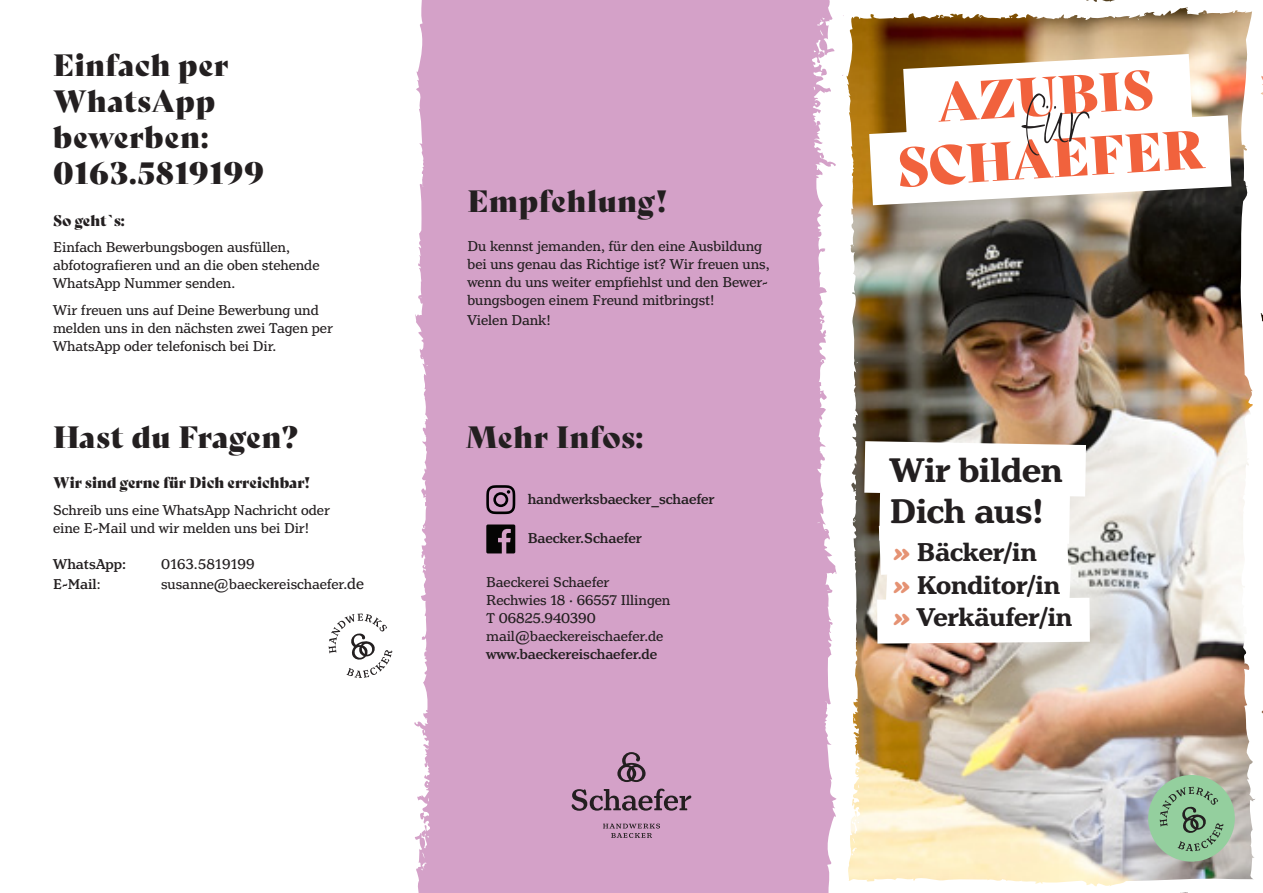
<style>
.page{position:relative;width:1263px;height:893px;background:#fff}
.page>*{position:absolute;margin:0;border:0;box-sizing:border-box;transform-origin:0 0}
.t1{font:53.1px/62.4px "Bely Display";color:#f1623d;text-align:center}
.t2{font:700 36px/41.2px "Henriette";color:#231f20}
.t3{font:30px/36px "Bely Display";letter-spacing:.02em;color:#231f20}
.t4{font:30px "Bely Display";color:#231f20}
.t5{font:700 27.15px/32.5px "Henriette";letter-spacing:-.005em;color:#231f20}
.t6{font:15px/18px "Henriette";color:#231f20}
.t7{font:500 15px "Henriette";color:#231f20}
.t8{font:15px "Bely Display";color:#231f20}
.t9{font:15px "Henriette";letter-spacing:.02em;color:#231f20}
.s1{font-weight:400}
.s2{font-size:16.5px}
.s3{font-weight:900;font-style:italic;color:#e59273}
</style>
<div class="page">
<div style="left:431px;top:0;width:141px;height:893px;background:#d4a1c8"></div>
<svg style="left:414px;top:0;width:17px;height:893px"></svg>
<svg style="left:486px;top:485px;width:29px;height:29px"></svg>
<svg style="left:486px;top:524px;width:29px;height:29px"></svg>
<img style="left:572px;top:0;width:691px;height:893px">
<svg style="left:329px;top:613px;width:63px;height:65px"></svg>
<h3 class="t3" style="left:53px;top:44px;width:212px">Einfach per<br>WhatsApp bewerben:<br>0163.5819199</h3>
<p class="t8" style="left:53px;top:208px;width:73px">So geht`s:</p>
<p class="t6" style="left:53px;top:238px;width:268px">Einfach Bewerbungsbogen ausfüllen, abfotografieren und an die oben stehende<br>WhatsApp Nummer senden.</p>
<p class="t6" style="left:53px;top:301px;width:281px">Wir freuen uns auf Deine Bewerbung und melden uns in den nächsten zwei Tagen per<br>WhatsApp oder telefonisch bei Dir.</p>
<h3 class="t4" style="left:53px;top:413px;width:246px">Hast du Fragen?</h3>
<p class="t8" style="left:53px;top:471px;width:259px">Wir sind gerne für Dich erreichbar!</p>
<p class="t6" style="left:53px;top:501px;width:278px">Schreib uns eine WhatsApp Nachricht oder eine E-Mail und wir melden uns bei Dir!</p>
<p class="t7" style="left:53px;top:555px;width:74px">WhatsApp:</p>
<p class="t9" style="left:161px;top:555px;width:95px">0163.5819199</p>
<p class="t7" style="left:53px;top:575px;width:49px">E-Mail<span class="s1">:</span></p>
<p class="t6" style="left:161px;top:575px;width:204px">susanne@baeckereischaefer.<span class="s2">de</span></p>
<h3 class="t3" style="left:467px;top:180px;width:202px">Empfehlung!</h3>
<p class="t6" style="left:467px;top:238px;width:304px">Du kennst jemanden, für den eine Ausbildung bei uns genau das Richtige ist? Wir freuen uns, wenn du uns weiter empfiehlst und den Bewer&shy;bungsbogen einem Freund mitbringst!</p>
<p class="t6" style="left:467px;top:311px;width:85px">Vielen Dank!</p>
<h3 class="t3" style="left:466px;top:416px;width:179px">Mehr Infos:</h3>
<p class="t7" style="left:528px;top:490px;width:188px">handwerksbaecker_schaefer</p>
<p class="t7" style="left:528px;top:530px;width:116px">Baecker.Schaefer</p>
<p class="t6" style="left:486px;top:573px;width:186px">Baeckerei Schaefer<br>Rechwies 18 · 66557 Illingen<br>T 06825.940390 mail@baeckereischaefer.de</p>
<p class="t7" style="left:486px;top:645px;width:173px">www.baeckereischaefer.de</p>
<h1 class="t1" style="left:890px;top:71px;width:309px;rotate:-4deg">AZUBIS<br>SCHAEFER</h1>
<h2 class="t2" style="left:890px;top:450px;width:174px">Wir bilden<br>Dich aus!</h2>
<h3 class="t5" style="left:893px;top:536px;width:181px"><span class="s3">»</span> Bäcker/in<br><span class="s3">»</span> Konditor/in <span class="s3">»</span> Verkäufer/in</h3>
</div>
